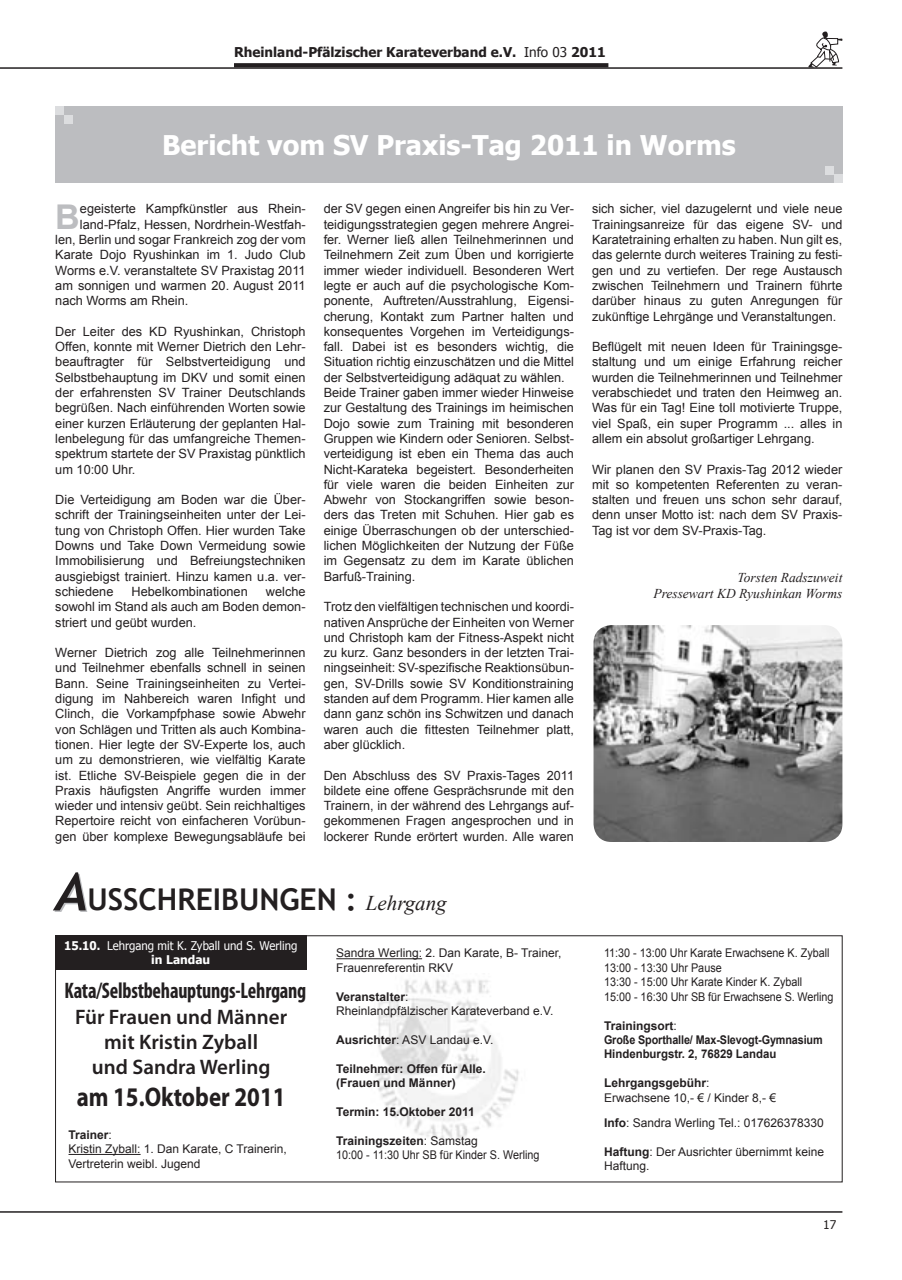
<style>
.page{position:relative;width:902px;height:1280px;background:#fff}
.page>*{position:absolute;margin:0;border:0;box-sizing:border-box;transform-origin:0 0}
.t1{font:700 34.05px "Arial";color:#bcbdc0}
.t2{font:700 30px "Trebuchet MS";color:#231f20}
.t3{font:700 27.15px "Tahoma";color:#fff}
.t4{font:700 27px "Myriad Pro";color:#231f20;scale:.85 1}
.t5{font:700 condensed 22.5px "Myriad Pro";letter-spacing:-.01em;color:#231f20;scale:.9 1}
.t6{font:600 21px/25.2px "Myriad Pro";color:#231f20;text-align:center}
.t7{font:700 13.5px "Tahoma";color:#231f20}
.t8{font:italic 13.5px/16.2px "Times New Roman";color:#231f20;text-align:right}
.t9{font:12.75px/15.3px "Arial";color:#231f20;text-align:justify}
.t10{font:12px/14.4px "Arial";color:#231f20}
.t11{font:700 12px/14.4px "Arial";color:#231f20}
.t12{font:12px/14.4px "Arial";color:#231f20;scale:.9 1}
.t13{font:12px/14.4px "Tahoma";color:#fff;text-align:center;scale:.95 1}
.t14{font:12px "Tahoma";color:#231f20}
.s1{font-weight:400}
.s2{font-family:"Trebuchet";font-style:italic;font-size:52.5px}
.s3{font-family:"Times New Roman";font-weight:400;font-style:italic;font-size:21px}
.s4{font-weight:700}
</style>
<div class="page">
<hr style="left:0;top:67px;width:842px;height:2px;background:#231f20">
<svg style="left:234px;top:63px;width:374px;height:4px"></svg>
<svg style="left:808px;top:31px;width:34px;height:36px"></svg>
<hr style="left:0;top:1211px;width:842px;height:2px;background:#231f20">
<div style="left:55px;top:106px;width:787px;height:77px;background:#bcbdc0"></div>
<div style="left:55px;top:106px;width:9px;height:9px;background:#dcdddf"></div>
<div style="left:64px;top:115px;width:8px;height:8px;background:#dcdddf"></div>
<div style="left:825px;top:166px;width:8px;height:8px;background:#dcdddf"></div>
<div style="left:833px;top:174px;width:9px;height:9px;background:#dcdddf"></div>
<img style="left:375px;top:979px;width:144px;height:160px">
<hr style="left:68px;top:1154px;width:72px;height:1px;background:#231f20">
<hr style="left:336px;top:958px;width:86px;height:1px;background:#231f20">
<div style="left:55px;top:935px;width:251px;height:34px;background:#231f20"></div>
<img style="left:593px;top:625px;width:249px;height:217px">
<p class="t7" style="left:234px;top:43px;width:373px">Rheinland-Pfälzischer Karateverband e.V. <span class="s1">Info 03</span> 2011</p>
<h3 class="t3" style="left:162px;top:126px;width:575px">Bericht vom SV Praxis-Tag 2011 in Worms</h3>
<h1 class="t1" style="left:55px;top:194px;width:26px">B</h1>
<p class="t9" style="left:80px;top:201px;width:227px">egeisterte Kampfkünstler aus Rhein-</p>
<p class="t9" style="left:80px;top:217px;width:227px">land-Pfalz, Hessen, Nordrhein-Westfah-</p>
<p class="t9" style="left:55px;top:232px;width:252px">len, Berlin und sogar Frankreich zog der vom</p>
<p class="t9" style="left:55px;top:247px;width:252px">Karate Dojo Ryushinkan im 1. Judo Club</p>
<p class="t9" style="left:55px;top:263px;width:252px">Worms e.V. veranstaltete SV Praxistag 2011</p>
<p class="t9" style="left:55px;top:278px;width:252px">am sonnigen und warmen 20. August 2011</p>
<p class="t9" style="left:55px;top:293px;width:134px">nach Worms am Rhein.</p>
<p class="t9" style="left:55px;top:324px;width:252px">Der Leiter des KD Ryushinkan, Christoph Offen, konnte mit Werner Dietrich den Lehr&shy;beauftragter für Selbstverteidigung und Selbstbehauptung im DKV und somit einen der erfahrensten SV Trainer Deutschlands begrüßen. Nach einführenden Worten sowie einer kurzen Erläuterung der geplanten Hal&shy;lenbelegung für das umfangreiche Themen&shy;spektrum startete der SV Praxistag pünktlich um 10:00 Uhr.</p>
<p class="t9" style="left:55px;top:492px;width:252px">Die Verteidigung am Boden war die Über&shy;schrift der Trainingseinheiten unter der Lei&shy;tung von Christoph Offen. Hier wurden Take Downs und Take Down Vermeidung sowie Immobilisierung und Befreiungstechniken ausgiebigst trainiert. Hinzu kamen u.a. ver&shy;schiedene</p>
<p class="t9" style="left:55px;top:584px;width:252px;text-indent:211px">welche sowohl im Stand als auch am Boden demon&shy;striert und geübt wurden.</p>
<p class="t9" style="left:55px;top:645px;width:252px">Werner Dietrich zog alle Teilnehmerinnen und Teilnehmer ebenfalls schnell in seinen Bann. Seine Trainingseinheiten zu Vertei&shy;digung im Nahbereich waren Infight und Clinch, die Vorkampfphase sowie Abwehr von Schlägen und Tritten als auch Kombina&shy;tionen. Hier legte der SV-Experte los, auch um zu demonstrieren, wie vielfältig Karate ist. Etliche SV-Beispiele gegen die in der Praxis häufigsten Angriffe wurden immer wieder und intensiv geübt. Sein reichhaltiges Repertoire reicht von einfacheren Vorübun&shy;gen über komplexe Bewegungsabläufe bei</p>
<p class="t9" style="left:131px;top:584px;width:118px">Hebelkombinationen</p>
<p class="t9" style="left:323px;top:201px;width:252px;text-align:left">der SV gegen einen Angreifer bis hin zu Ver&shy;teidigungsstrategien gegen mehrere Angrei&shy;fer. Werner ließ allen Teilnehmerinnen und Teilnehmern Zeit zum Üben und korrigierte immer wieder individuell. Besonderen Wert legte er auch auf die psychologische Kom&shy;ponente, Auftreten/Ausstrahlung, Eigensi&shy;cherung, Kontakt zum Partner halten und konsequentes Vorgehen im Verteidigungs&shy;fall. Dabei ist es besonders wichtig, die Situation richtig einzuschätzen und die Mittel der Selbstverteidigung adäquat zu wählen.<br>Beide Trainer gaben immer wieder Hinweise zur Gestaltung des Trainings im heimischen Dojo sowie zum Training mit besonderen Gruppen wie Kindern oder Senioren. Selbst&shy;verteidigung ist eben ein Thema das auch Nicht-Karateka begeistert. Besonderheiten für viele waren die beiden Einheiten zur Abwehr von Stockangriffen sowie beson&shy;ders das Treten mit Schuhen. Hier gab es einige Überraschungen ob der unterschied&shy;lichen Möglichkeiten der Nutzung der Füße im Gegensatz zu dem im Karate üblichen Barfuß-Training.</p>
<p class="t9" style="left:323px;top:599px;width:252px">Trotz den vielfältigen technischen und koordi&shy;nativen Ansprüche der Einheiten von Werner und Christoph kam der Fitness-Aspekt nicht zu kurz. Ganz besonders in der letzten Trai&shy;ningseinheit: SV-spezifische Reaktionsübun&shy;gen, SV-Drills sowie SV Konditionstraining standen auf dem Programm. Hier kamen alle dann ganz schön ins Schwitzen und danach waren auch die fittesten Teilnehmer platt, aber glücklich.</p>
<p class="t9" style="left:323px;top:767px;width:252px">Den Abschluss des SV Praxis-Tages 2011 bildete eine offene Gesprächsrunde mit den Trainern, in der während des Lehrgangs auf&shy;gekommenen Fragen angesprochen und in lockerer Runde erörtert wurden. Alle waren</p>
<h2 class="t2" style="left:55px;top:881px;width:393px"><span class="s2">A</span>USSCHREIBUNGEN : <span class="s3">Lehrgang</span></h2>
<p class="t13" style="left:64px;top:938px;width:247px"><span class="s4">15.10.</span> Lehrgang mit K. Zyball und S. Werling <span class="s4">in Landau</span></p>
<h3 class="t5" style="left:64px;top:977px;width:270px">Kata/Selbstbehauptungs-Lehrgang</h3>
<h3 class="t6" style="left:75px;top:1003px;width:214px">Für Frauen und Männer mit Kristin Zyball<br>und Sandra Werling</h3>
<h3 class="t4" style="left:77px;top:1080px;width:247px">am 15.Oktober 2011</h3>
<p class="t10" style="left:68px;top:1127px;width:220px"><span class="s4">Trainer</span>:<br>Kristin Zyball: 1. Dan Karate, C Trainerin,<br>Vertreterin weibl. Jugend</p>
<p class="t10" style="left:336px;top:946px;width:227px">Sandra Werling: 2. Dan Karate, B- Trainer,<br>Frauenreferentin RKV</p>
<p class="t10" style="left:336px;top:989px;width:219px"><span class="s4">Veranstalter</span>:<br>Rheinlandpfälzischer Karateverband e.V.</p>
<p class="t10" style="left:336px;top:1032px;width:158px"><span class="s4">Ausrichter</span>: ASV Landau e.V.</p>
<p class="t11" style="left:336px;top:1062px;width:151px">Teilnehmer: Offen für Alle. (Frauen und Männer)</p>
<p class="t11" style="left:336px;top:1105px;width:140px">Termin: 15.Oktober 2011</p>
<p class="t10" style="left:336px;top:1133px;width:205px"><span class="s4">Trainingszeiten</span>: Samstag<br>10:00 - 11:30 Uhr SB für Kinder S. Werling</p>
<p class="t9" style="left:592px;top:201px;width:252px">sich sicher, viel dazugelernt und viele neue Trainingsanreize für das eigene SV- und Karatetraining erhalten zu haben. Nun gilt es, das gelernte durch weiteres Training zu festi&shy;gen und zu vertiefen. Der rege Austausch zwischen Teilnehmern und Trainern führte darüber hinaus zu guten Anregungen für zukünftige Lehrgänge und Veranstaltungen.</p>
<p class="t9" style="left:592px;top:339px;width:252px">Beflügelt mit neuen Ideen für Trainingsge&shy;staltung und um einige Erfahrung reicher wurden die Teilnehmerinnen und Teilnehmer verabschiedet und traten den Heimweg an.<br>Was für ein Tag! Eine toll motivierte Truppe, viel Spaß, ein super Programm ... alles in allem ein absolut großartiger Lehrgang.</p>
<p class="t9" style="left:592px;top:461px;width:252px">Wir planen den SV Praxis-Tag 2012 wieder mit so kompetenten Referenten zu veran&shy;stalten und freuen uns schon sehr darauf, denn unser Motto ist: nach dem SV Praxis-Tag ist vor dem SV-Praxis-Tag.</p>
<p class="t8" style="left:653px;top:569px;width:190px">Torsten Radszuweit<br>Pressewart KD Ryushinkan Worms</p>
<p class="t12" style="left:604px;top:946px;width:256px">11:30 - 13:00 Uhr Karate Erwachsene K. Zyball 13:00 - 13:30 Uhr Pause<br>13:30 - 15:00 Uhr Karate Kinder K. Zyball<br>15:00 - 16:30 Uhr SB für Erwachsene S. Werling</p>
<p class="t11" style="left:604px;top:1018px;width:220px">Trainingsort<span class="s1">:<br></span>Große Sporthalle/ Max-Slevogt-Gymnasium<br>Hindenburgstr. 2, 76829 Landau</p>
<p class="t10" style="left:604px;top:1076px;width:174px"><span class="s4">Lehrgangsgebühr</span>:<br>Erwachsene 10,- € / Kinder 8,- €</p>
<p class="t10" style="left:604px;top:1115px;width:221px"><span class="s4">Info</span>: Sandra Werling Tel.: 017626378330</p>
<p class="t10" style="left:604px;top:1144px;width:222px"><span class="s4">Haftung</span>: Der Ausrichter übernimmt keine<br>Haftung.</p>
<p class="t14" style="left:823px;top:1217px;width:15px">17</p>
</div>
